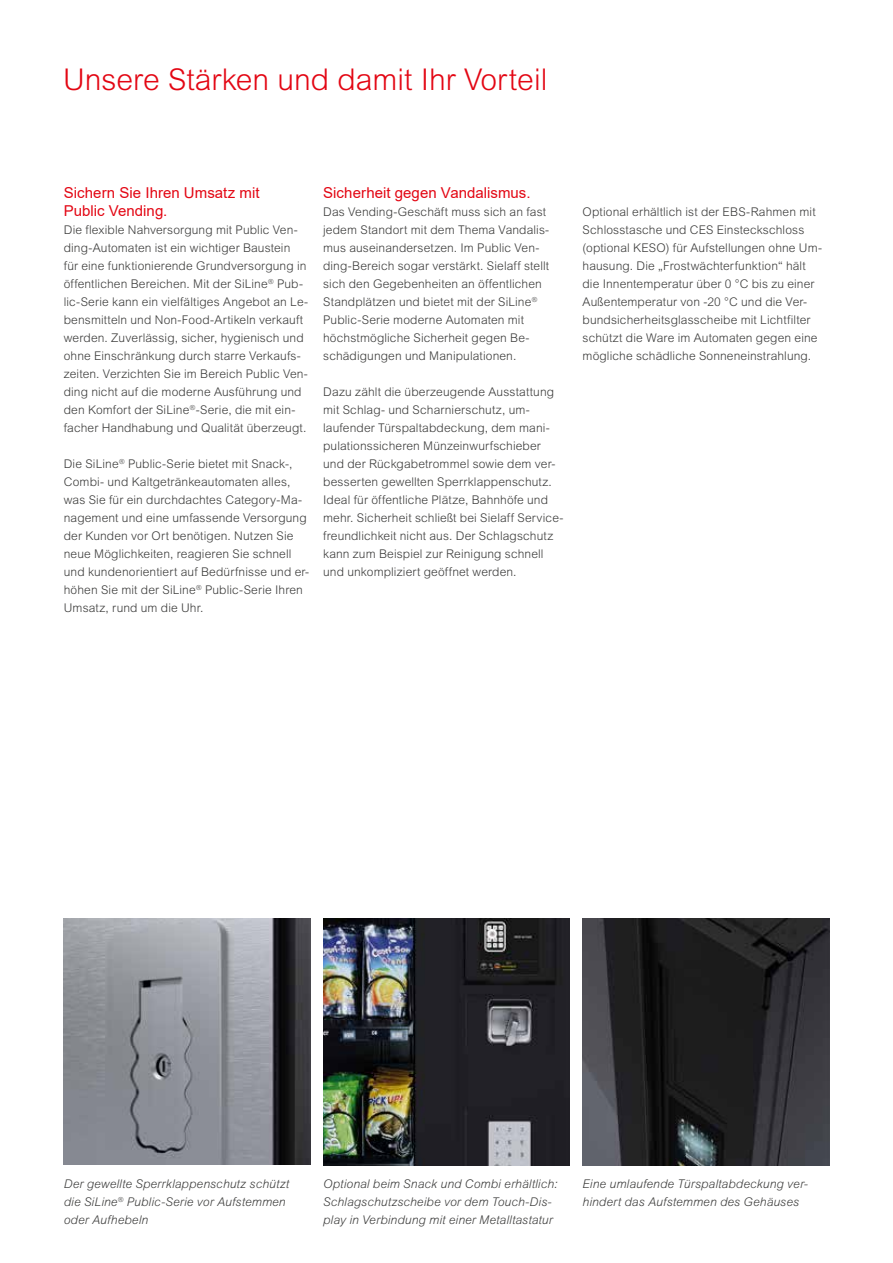
<style>
.page{position:relative;width:893px;height:1263px;background:#fff}
.page>*{position:absolute;margin:0;border:0;box-sizing:border-box;transform-origin:0 0}
.t1{font:300 30px "Arial MT Pro";color:#e30613}
.t2{font:15px/18px "Arial";letter-spacing:.005em;color:#e30613}
.t3{font:300 12px/18px "Arial MT Pro";letter-spacing:.01em;color:#3c3c3b}
.t4{font:italic 300 12px/18px "Arial MT Pro";letter-spacing:.01em;color:#3c3c3b}
</style>
<div class="page">
<img style="left:64px;top:918px;width:246px;height:247px">
<img style="left:583px;top:918px;width:246px;height:247px">
<img style="left:323px;top:918px;width:247px;height:247px">
<h1 class="t1" style="left:63px;top:61px;width:486px">Unsere Stärken und damit Ihr Vorteil</h1>
<p class="t2" style="left:64px;top:184px;width:197px">Sichern Sie Ihren Umsatz mit<br>Public Vending.</p>
<p class="t3" style="left:64px;top:221px;width:246px">Die flexible Nahversorgung mit Public Ven&shy;ding-Automaten ist ein wichtiger Baustein<br>für eine funktionierende Grundversorgung in öffentlichen Bereichen. Mit der SiLine<sup>®</sup> Pub&shy;lic-Serie kann ein vielfältiges Angebot an Le&shy;bensmitteln und Non-Food-Artikeln verkauft werden. Zuverlässig, sicher, hygienisch und ohne Einschränkung durch starre Verkaufs&shy;zeiten. Verzichten Sie im Bereich Public Ven&shy;ding nicht auf die moderne Ausführung und den Komfort der SiLine<sup>®</sup>-Serie, die mit ein&shy;facher Handhabung und Qualität überzeugt.</p>
<p class="t3" style="left:64px;top:455px;width:247px">Die SiLine<sup>®</sup> Public-Serie bietet mit Snack-, Combi- und Kaltgetränkeautomaten alles, was Sie für ein durchdachtes Category-Ma&shy;nagement und eine umfassende Versorgung der Kunden vor Ort benötigen. Nutzen Sie neue Möglichkeiten, reagieren Sie schnell und kundenorientiert auf Bedürfnisse und er&shy;höhen Sie mit der SiLine<sup>®</sup> Public-Serie Ihren Umsatz, rund um die Uhr.</p>
<p class="t2" style="left:323px;top:184px;width:209px">Sicherheit gegen Vandalismus.</p>
<p class="t3" style="left:323px;top:203px;width:228px">Das Vending-Geschäft muss sich an fast jedem Standort mit dem Thema Vandalis&shy;mus auseinandersetzen. Im Public Ven&shy;ding-Bereich sogar verstärkt. Sielaff stellt sich den Gegebenheiten an öffentlichen Standplätzen und bietet mit der SiLine<sup>® </sup>Public-Serie moderne Automaten mit höchstmögliche Sicherheit gegen Be&shy;schädigungen und Manipulationen.</p>
<p class="t3" style="left:323px;top:383px;width:242px">Dazu zählt die überzeugende Ausstattung mit Schlag- und Scharnierschutz, um&shy;laufender Türspaltabdeckung, dem mani&shy;pulationssicheren Münzeinwurfschieber und der Rückgabetrommel sowie dem ver&shy;besserten gewellten Sperrklappenschutz.<br>Ideal für öffentliche Plätze, Bahnhöfe und mehr. Sicherheit schließt bei Sielaff Service&shy;freundlichkeit nicht aus. Der Schlagschutz kann zum Beispiel zur Reinigung schnell und unkompliziert geöffnet werden.</p>
<p class="t3" style="left:583px;top:203px;width:241px">Optional erhältlich ist der EBS-Rahmen mit Schlosstasche und CES Einsteckschloss (optional KESO) für Aufstellungen ohne Um&shy;hausung. Die „Frostwächterfunktion“ hält die Innentemperatur über 0 °C bis zu einer Außentemperatur von -20 °C und die Ver&shy;bundsicherheitsglasscheibe mit Lichtfilter schützt die Ware im Automaten gegen eine mögliche schädliche Sonneneinstrahlung.</p>
<p class="t4" style="left:64px;top:1175px;width:227px">Der gewellte Sperrklappenschutz schützt die SiLine<sup>®</sup> Public-Serie vor Aufstemmen oder Aufhebeln</p>
<p class="t4" style="left:583px;top:1175px;width:227px">Eine umlaufende Türspaltabdeckung ver&shy;hindert das Aufstemmen des Gehäuses</p>
<p class="t4" style="left:323px;top:1175px;width:235px">Optional beim Snack und Combi erhältlich:<br>Schlagschutzscheibe vor dem Touch-Dis&shy;play in Verbindung mit einer Metalltastatur</p>
</div>
